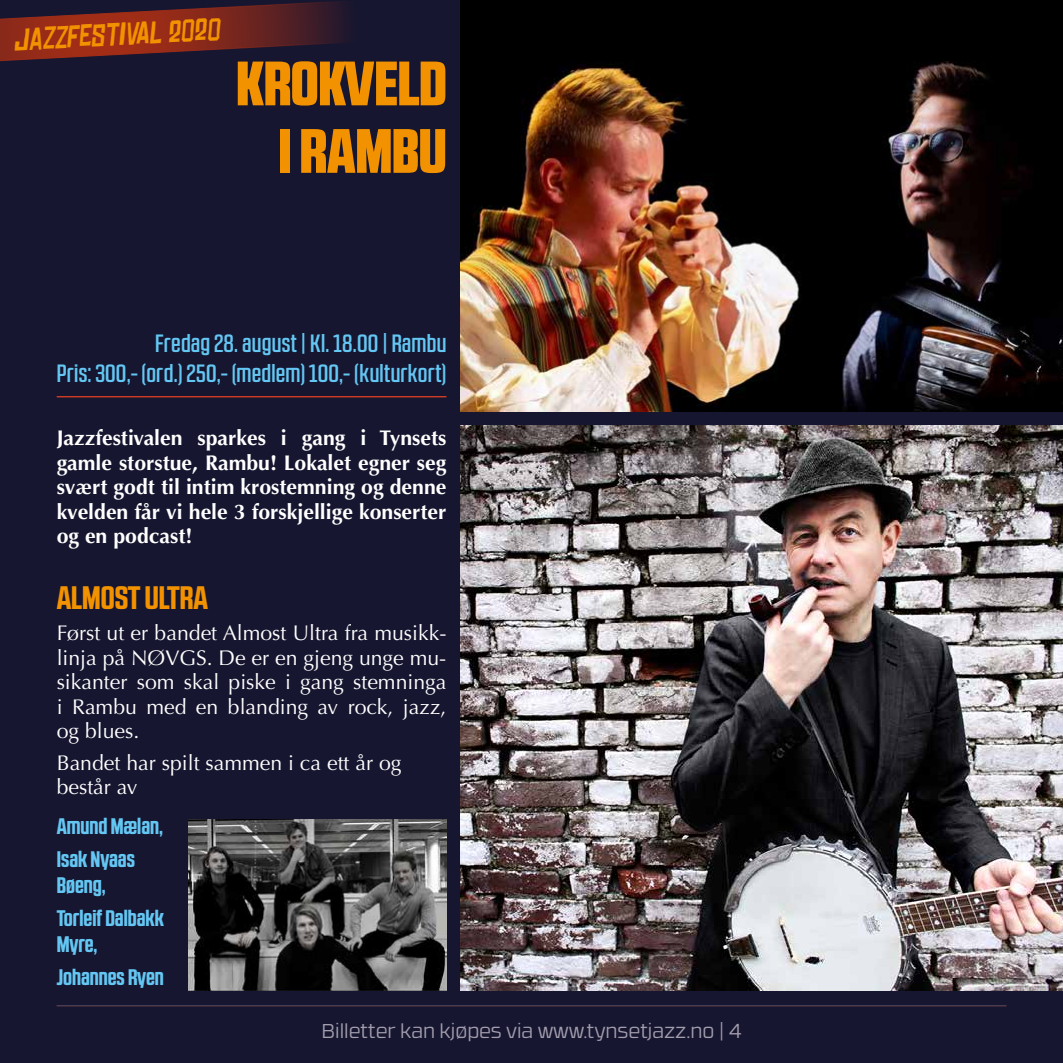
<style>
.page{position:relative;width:1063px;height:1063px;background:#161630}
.page>*{position:absolute;margin:0;border:0;box-sizing:border-box;transform-origin:0 0}
.t1{font:900 62.5px/67.5px "RB No 2.1 a";color:#f39200;text-align:right}
.t2{font:700 32.5px "RB No 2.1 a";color:#f39200}
.t3{font:italic 30px "Chinese Rocks Rg";color:#f39200}
.t4{font:500 25px/30px "RB No 2.1 a";letter-spacing:.01em;color:#64c7f3;text-align:right}
.t5{font:700 22.5px/33px "RB No 2.1 a";color:#64c7f3}
.t6{font:21.25px/24.5px "Optima";color:#fff;text-align:justify}
.t7{font:700 21.25px/24.5px "Optima";color:#fff;text-align:justify}
.t8{font:300 20px "RB No 3.1";color:#a39eae}
</style>
<div class="page">
<img style="left:461px;top:0;width:602px;height:412px">
<img style="left:461px;top:426px;width:602px;height:564px">
<hr style="left:57px;top:396px;width:389px;height:1px;background:#e74121">
<hr style="left:57px;top:1005px;width:949px;height:1px;background:#453f5a">
<svg style="left:0;top:1px;width:346px;height:61px"></svg>
<img style="left:189px;top:819px;width:257px;height:171px">
<h3 class="t3" style="left:12px;top:24px;width:208px;rotate:-3deg">Jazzfest ival 2020</h3>
<h1 class="t1" style="left:236px;top:50px;width:212px">KROKVELD<br>I RAMBU</h1>
<p class="t4" style="left:57px;top:328px;width:391px">Fredag 28. august | Kl. 18.00 | Rambu<br>Pris: 300,- (ord.) 250,- (medlem) 100,- (kulturkort)</p>
<p class="t7" style="left:57px;top:426px;width:391px">Jazzfestivalen sparkes i gang i Tynsets gamle storstue, Rambu! Lokalet egner seg svært godt til intim krostemning og denne kvelden får vi hele 3 forskjellige konserter og en podcast!</p>
<h2 class="t2" style="left:57px;top:578px;width:153px">ALMOST ULTRA</h2>
<p class="t6" style="left:57px;top:621px;width:391px">Først ut er bandet Almost Ultra fra musikk&shy;linja på NØVGS. De er en gjeng unge mu&shy;sikanter som skal piske i gang stemninga i Rambu med en blanding av rock, jazz, og blues.</p>
<p class="t6" style="left:57px;top:751px;width:346px">Bandet har spilt sammen i ca ett år og består av</p>
<p class="t5" style="left:57px;top:810px;width:108px">Amund Mælan,<br>Isak Nyaas</p>
<p class="t5" style="left:57px;top:869px;width:109px">Bøeng,<br>Torleif Dalbakk</p>
<p class="t5" style="left:57px;top:927px;width:109px">Myre,<br>Johannes Ryen</p>
<p class="t8" style="left:321px;top:1016px;width:422px">Billetter kan kjøpes via www.tynsetjazz.no | 4</p>
</div>
